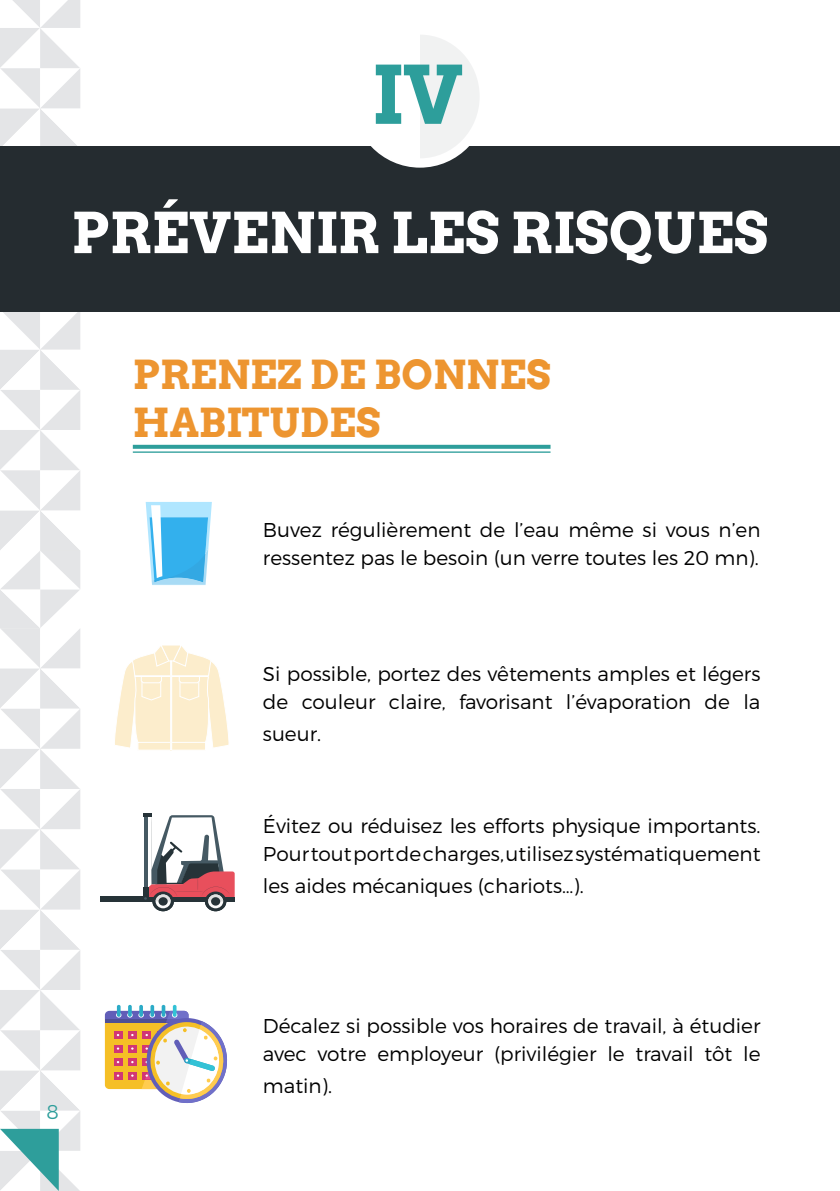
<style>
.page{position:relative;width:840px;height:1191px;background:#fff}
.page>*{position:absolute;margin:0;border:0;box-sizing:border-box;transform-origin:0 0}
.t1{font:700 80px "Arvo";color:#2d9e9b}
.t2{font:700 56px "Arvo";color:#fff}
.t3{font:700 40px "Arvo";color:#ed9530}
.t4{font:300 20px/28px "Montserrat";color:#000001}
.t5{font:300 20px "Montserrat";color:#2e9e9b}
</style>
<div class="page">
<svg style="left:146px;top:502px;width:66px;height:83px"></svg>
<svg style="left:115px;top:645px;width:114px;height:106px"></svg>
<div style="left:134px;top:675px;width:37px;height:2px;border:1px solid #fff"></div>
<div style="left:170px;top:675px;width:39px;height:2px;border:1px solid #fff"></div>
<div style="left:101px;top:896px;width:47px;height:5px;background:#263338"></div>
<svg style="left:143px;top:813px;width:91px;height:98px"></svg>
<div style="left:143px;top:886px;width:5px;height:10px;background:#263338"></div>
<svg style="left:105px;top:1005px;width:122px;height:98px"></svg>
<svg style="left:133px;top:445px;width:417px;height:4px;background:#38a29f"></svg>
<hr style="left:133px;top:451px;width:417px;height:2px;background:#2e9e9b">
<div style="left:0;top:146px;width:839px;height:165px;background:#252c30"></div>
<div style="left:352px;top:26px;width:135px;height:141px;background:#fff;border-radius:50%"></div>
<svg style="left:420px;top:35px;width:59px;height:123px"></svg>
<svg style="left:0;top:0;width:80px;height:1191px"></svg>
<p class="t1" style="left:371px;top:45px;width:93px">IV</p>
<p class="t2" style="left:71px;top:198px;width:698px">PRÉVENIR LES RISQUES</p>
<p class="t3" style="left:133px;top:349px;width:419px">PRENEZ DE BONNES</p>
<p class="t3" style="left:133px;top:397px;width:249px">HABITUDES</p>
<p class="t4" style="left:263px;top:515px;width:498px">Buvez régulièrement de l’eau même si vous n’en ressentez pas le besoin (un verre toutes les 20 mn).</p>
<p class="t4" style="left:263px;top:659px;width:498px">Si possible, portez des vêtements amples et légers de couleur claire, favorisant l’évaporation de la</p>
<p class="t4" style="left:263px;top:719px;width:60px">sueur.</p>
<p class="t4" style="left:263px;top:811px;width:499px">Évitez ou réduisez les efforts physique importants.<br>Pour tout port de charges, utilisez systématiquement</p>
<p class="t4" style="left:263px;top:871px;width:322px">les aides mécaniques (chariots…).</p>
<p class="t5" style="left:46px;top:1099px;width:14px">8</p>
<p class="t4" style="left:263px;top:1011px;width:499px">Décalez si possible vos horaires de travail, à étudier avec votre employeur (privilégier le travail tôt le</p>
<p class="t4" style="left:263px;top:1071px;width:71px">matin).</p>
</div>
